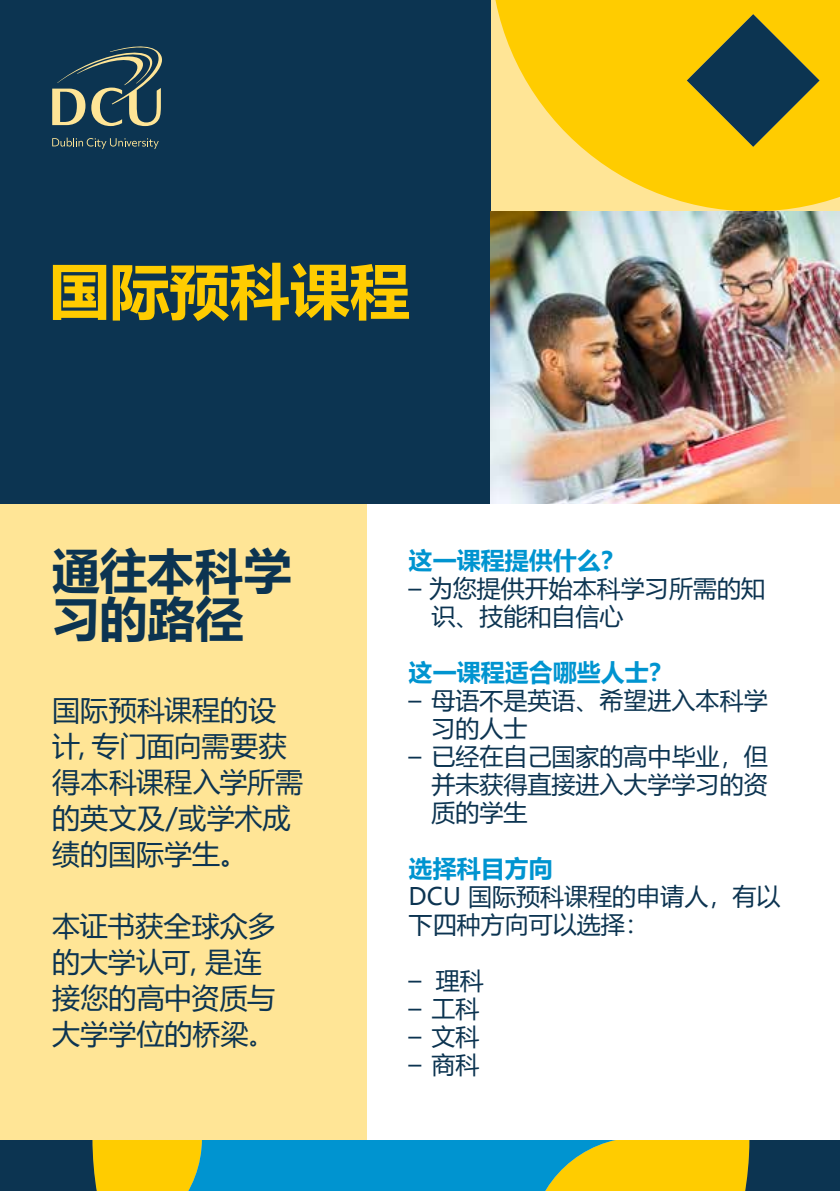
<style>
.page{position:relative;width:840px;height:1191px;background:#fff}
.page>*{position:absolute;margin:0;border:0;box-sizing:border-box;transform-origin:0 0}
.t1{font:700 60px "Microsoft Ya Hei";color:#fc0}
.t2{font:700 48px/48px "Microsoft Ya Hei";color:#0c3451}
.t3{font:28px/36px "Microsoft Ya Hei";color:#0c3451}
.t4{font:24px/28px "Microsoft Ya Hei";color:#0c3451}
.t5{font:700 24px "Microsoft Ya Hei";color:#0094d0}
.s1{font-size:24px}
</style>
<div class="page">
<svg style="left:0;top:1140px;width:839px;height:51px;background:#58916e"></svg>
<div style="left:0;top:504px;width:367px;height:636px;background:#ffe596"></div>
<svg style="left:490px;top:0;width:349px;height:211px;background:#fed228"></svg>
<svg style="left:686px;top:14px;width:133px;height:133px;background:#868028"></svg>
<div style="left:0;top:0;width:490px;height:504px;background:#0c3451"></div>
<img style="left:490px;top:211px;width:349px;height:293px">
<svg style="left:52px;top:46px;width:110px;height:80px"></svg>
<svg style="left:52px;top:138px;width:107px;height:11px"></svg>
<h1 class="t1" style="left:49px;top:249px;width:361px">国际预科课程</h1>
<h2 class="t2" style="left:52px;top:545px;width:241px">通往本科学习的路径</h2>
<p class="t3" style="left:52px;top:691px;width:252px">国际预科课程的设计，专门面向需要获得本科课程入学所需的英文及/或学术成绩的国际学生。</p>
<p class="t3" style="left:52px;top:907px;width:225px">本证书获全球众多的大学认可，是连接您的高中资质与大学学位的桥梁<span class="s1">。</span></p>
<p class="t5" style="left:408px;top:543px;width:217px">这一课程提供什么？</p>
<p class="t4" style="left:431px;top:573px;width:335px;text-indent:-23px">– 为您提供开始本科学习所需的知识、技能和自信心</p>
<p class="t5" style="left:408px;top:655px;width:265px">这一课程适合哪些人士？</p>
<p class="t4" style="left:431px;top:685px;width:337px;text-indent:-23px">– 母语不是英语、希望进入本科学习的人士</p>
<p class="t4" style="left:431px;top:741px;width:337px;text-align:justify;text-indent:-23px">– 已经在自己国家的高中毕业，但并未获得直接进入大学学习的资质的学生</p>
<p class="t5" style="left:408px;top:851px;width:145px">选择科目方向</p>
<p class="t4" style="left:408px;top:881px;width:373px">DCU 国际预科课程的申请人，有以下四种方向可以选择：</p>
<p class="t4" style="left:408px;top:965px;width:77px">– 理科</p>
<p class="t4" style="left:408px;top:993px;width:72px">– 工科</p>
<p class="t4" style="left:408px;top:1021px;width:72px">– 文科</p>
<p class="t4" style="left:408px;top:1049px;width:72px">– 商科</p>
</div>
